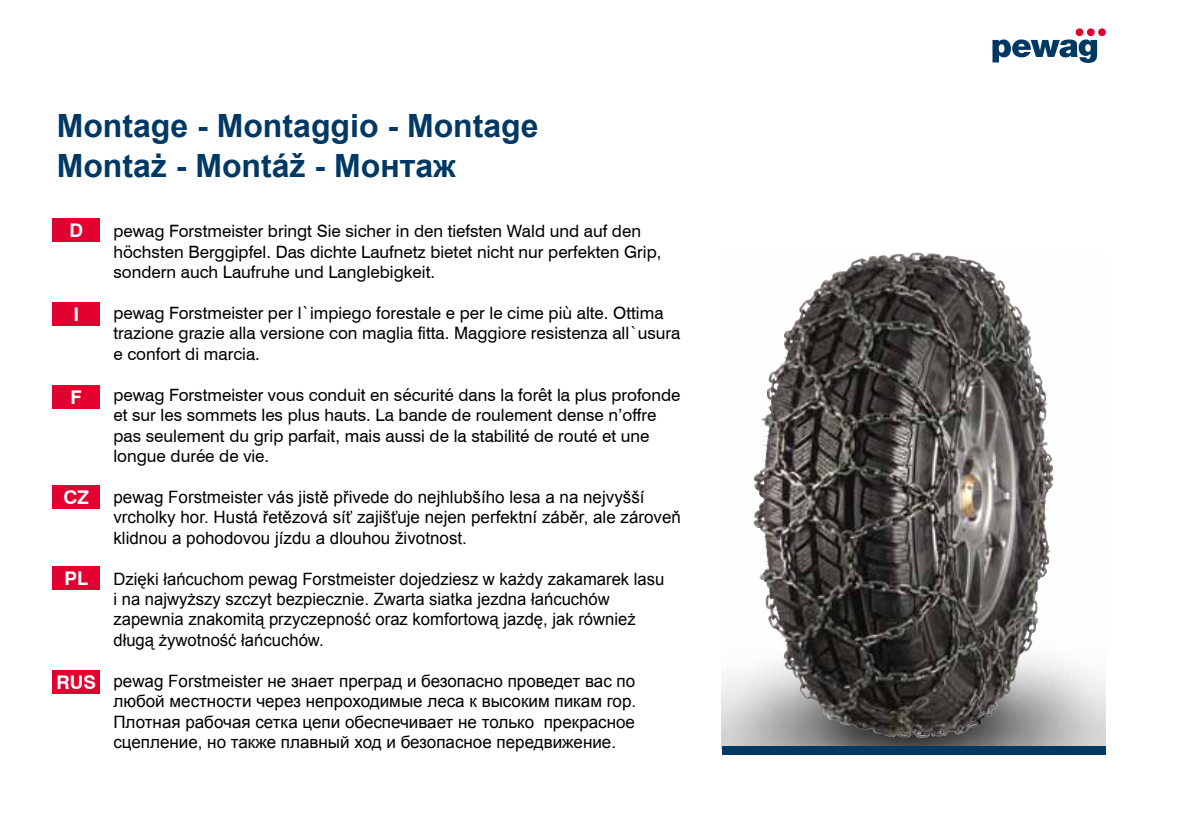
<style>
.page{position:relative;width:1191px;height:840px;background:#fff}
.page>*{position:absolute;margin:0;border:0;box-sizing:border-box;transform-origin:0 0}
.t1{font:700 32px/40px "Arial";color:#003964}
.t2{font:700 18.8px "Swiss 721 BT";color:#fff}
.t3{font:17px/20.4px "Arial";color:#000}
.t4{font:17px/20.4px "Swiss 721 BT";color:#000}
</style>
<div class="page">
<img style="left:721px;top:252px;width:384px;height:497px">
<img style="left:854px;top:252px;width:63px;height:9px">
<svg style="left:992px;top:28px;width:114px;height:35px"></svg>
<div style="left:722px;top:746px;width:384px;height:8px;background:#003964"></div>
<div style="left:52px;top:217px;width:48px;height:24px;background:#e20030"></div>
<div style="left:52px;top:301px;width:48px;height:24px;background:#e20030"></div>
<div style="left:52px;top:384px;width:48px;height:24px;background:#e20030"></div>
<div style="left:52px;top:566px;width:48px;height:24px;background:#e20030"></div>
<div style="left:52px;top:485px;width:48px;height:24px;background:#e20030"></div>
<div style="left:52px;top:669px;width:48px;height:24px;background:#e20030"></div>
<h1 class="t1" style="left:57px;top:107px;width:483px">Montage - Montaggio - Montage<br>Montaż - Montáž - Монтаж</h1>
<p class="t2" style="left:69px;top:218px;width:15px">D</p>
<p class="t2" style="left:73px;top:302px;width:7px">I</p>
<p class="t2" style="left:71px;top:385px;width:13px">F</p>
<p class="t2" style="left:64px;top:486px;width:27px">CZ</p>
<p class="t2" style="left:64px;top:567px;width:25px">PL</p>
<p class="t2" style="left:56px;top:670px;width:41px">RUS</p>
<p class="t4" style="left:113px;top:221px;width:549px">pewag Forstmeister bringt Sie sicher in den tiefsten Wald und auf den höchsten Berggipfel. Das dichte Laufnetz bietet nicht nur perfekten Grip, sondern auch Laufruhe und Langlebigkeit.</p>
<p class="t4" style="left:113px;top:302px;width:568px">pewag Forstmeister per l`impiego forestale e per le cime più alte. Ottima trazione grazie alla versione con maglia fitta. Maggiore resistenza all`usura e confort di marcia.</p>
<p class="t4" style="left:113px;top:384px;width:568px">pewag Forstmeister vous conduit en sécurité dans la forêt la plus profonde et sur les sommets les plus hauts. La bande de roulement dense n’offre pas seulement du grip parfait, mais aussi de la stabilité de routé et une longue durée de vie.</p>
<p class="t3" style="left:113px;top:486px;width:569px">pewag Forstmeister vás jistě přivede do nejhlubšího lesa a na nejvyšší vrcholky hor. Hustá řetězová síť zajišťuje nejen perfektní záběr, ale zároveň klidnou a pohodovou jízdu a dlouhou životnost.</p>
<p class="t3" style="left:113px;top:568px;width:552px">Dzięki łańcuchom pewag Forstmeister dojedziesz w każdy zakamarek lasu i na najwyższy szczyt bezpiecznie. Zwarta siatka jezdna łańcuchów zapewnia znakomitą przyczepność oraz komfortową jazdę, jak również długą żywotność łańcuchów.</p>
<p class="t3" style="left:113px;top:670px;width:524px;text-align:justify">pewag Forstmeister не знает преград и безопасно проведет вас по любой местности через непроходимые леса к высоким пикам гор.<br>Плотная рабочая сетка цепи обеспечивает не только прекрасное сцепление, но также плавный ход и безопасное передвижение.</p>
</div>
